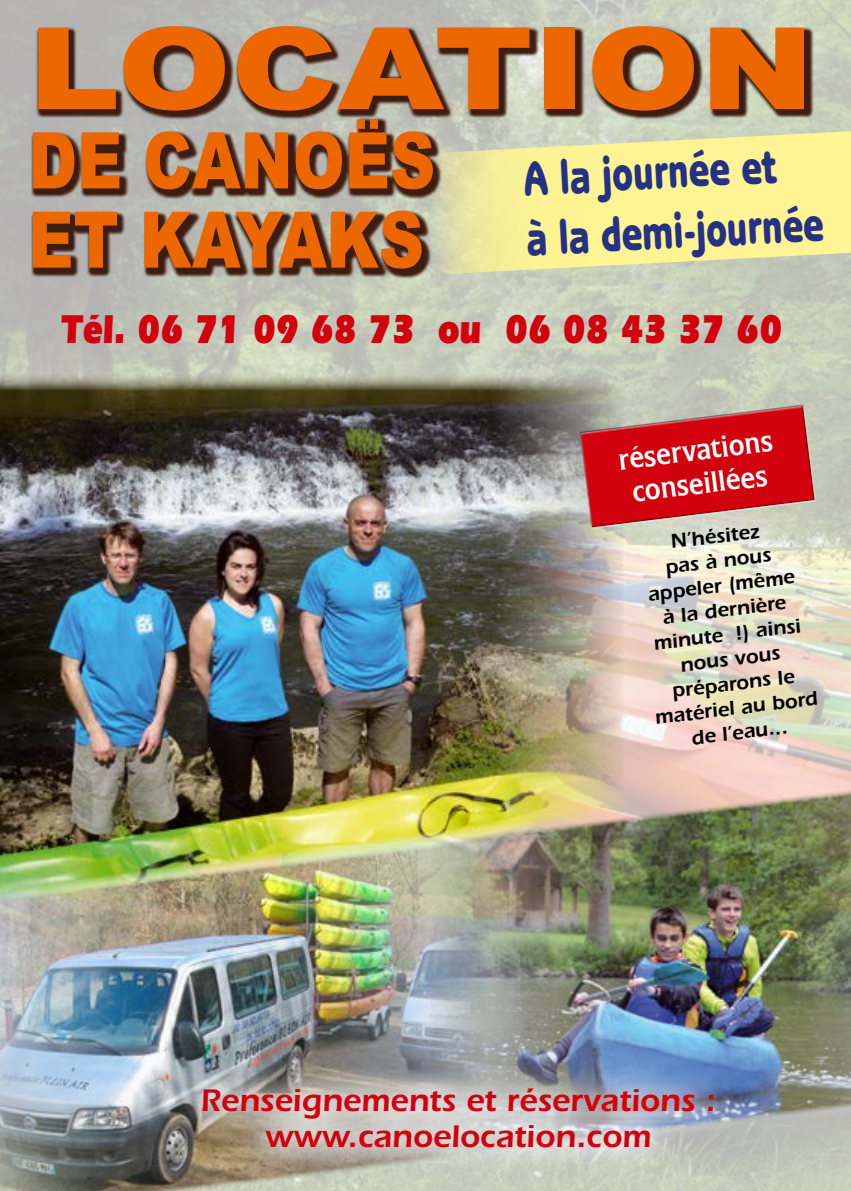
<style>
.page{position:relative;width:851px;height:1191px;background:#fff}
.page>*{position:absolute;margin:0;border:0;box-sizing:border-box;transform-origin:0 0}
.t1{font:900 113.8px "Arial";color:#ec6700;scale:1.2 1}
.t2{font:900 78.2px/79.2px "Arial";color:#ec6700;scale:.8 1}
.t3{font:800 49.6px/60px "Benguiat Gothic";color:#243285;scale:.75 1}
.t4{font:900 41.6px "Itc Eras";color:#d1010e;scale:.77 1}
.t5{font:600 32.4px/36px "Itc Eras";color:#d1010e;text-align:center}
.t6{font:28px/33.6px "Flare Gothic Regular DTC";color:#fff;text-align:center}
.t7{font:600 20.6px/24.6px "Itc Eras";color:#000;text-align:center}
</style>
<div class="page">
<img style="left:0;top:0;width:850px;height:1191px">
<svg style="left:813px;top:119px;width:37px;height:156px;background:#f1eb9c"></svg>
<svg style="left:32px;top:26px;width:781px;height:252px;background:#958668"></svg>
<img style="left:0;top:910px;width:490px;height:281px">
<img style="left:426px;top:788px;width:424px;height:364px">
<img style="left:173px;top:1059px;width:570px;height:118px">
<img style="left:0;top:374px;width:623px;height:536px">
<svg style="left:577px;top:402px;width:240px;height:129px;background:#cb3f43"></svg>
<h1 class="t1" style="left:28px;top:5px;width:656px">LOCATION</h1>
<h2 class="t2" style="left:28px;top:122px;width:510px">DE CANOËS<br>ET KAYAKS</h2>
<h3 class="t3" style="left:522px;top:149px;width:398px;rotate:-3deg">A la journée et<br>à la demi-journée</h3>
<h3 class="t4" style="left:61px;top:305px;width:937px">Tél. 06 71 09 68 73 ou 06 08 43 37 60</h3>
<h3 class="t6" style="left:616px;top:444px;width:156px;rotate:-7deg">réservations conseillées</h3>
<p class="t7" style="left:632px;top:534px;width:165px;rotate:-7deg">N’hésitez<br>pas à nous appeler (même à la dernière minute !) ainsi nous vous préparons le matériel au bord de l’eau...</p>
<h3 class="t5" style="left:200px;top:1082px;width:517px">Renseignements et réservations : www.canoelocation.com</h3>
</div>
